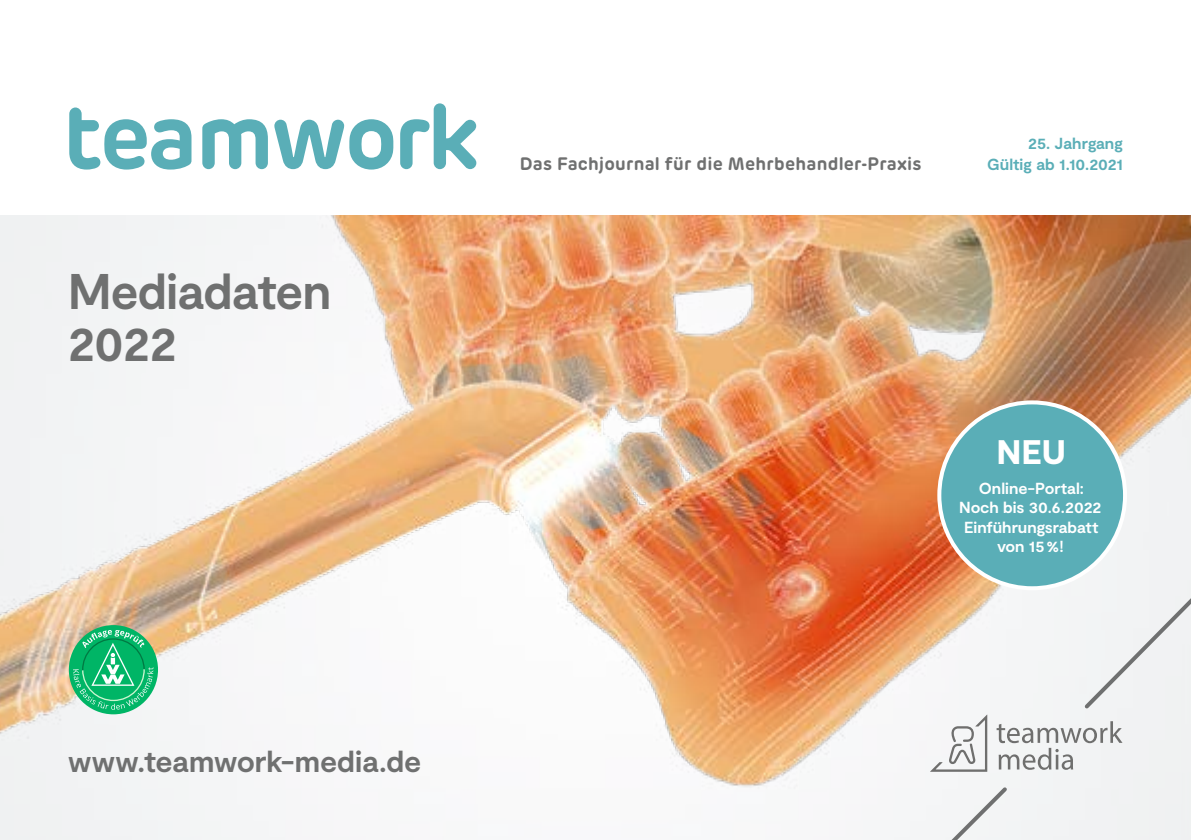
<style>
.page{position:relative;width:1191px;height:840px;background:#fff}
.page>*{position:absolute;margin:0;border:0;box-sizing:border-box;transform-origin:0 0}
.t1{font:700 90.4px "Rubrik New";letter-spacing:-.035em;color:#5aaeb7}
.t2{font:700 50px/52px "Moderat";letter-spacing:-.015em;color:#6f7070}
.t3{font:900 34px "Moderat";color:#fff}
.t4{font:700 30px "Moderat";letter-spacing:-.005em;color:#6f7070}
.t5{font:700 18px "Rubrik New";letter-spacing:.015em;color:#6f7070}
.t6{font:700 16px/19.2px "Moderat";letter-spacing:-.005em;color:#fff;text-align:center}
.t7{font:700 16px/20.8px "Moderat";color:#5aaeb7;text-align:right}
</style>
<div class="page">
<img style="left:0;top:215px;width:1191px;height:624px">
<svg style="left:996px;top:720px;width:126px;height:49px"></svg>
<svg style="left:930px;top:714px;width:57px;height:57px"></svg>
<div style="left:1081px;top:507px;width:110px;height:204px;background:#f2f3f4"></div>
<svg style="left:928px;top:783px;width:82px;height:56px"></svg>
<svg style="left:68px;top:624px;width:95px;height:95px"></svg>
<div style="left:939px;top:402px;width:186px;height:186px;background:#5aaeb7;border-radius:50%"></div>
<div style="left:937px;top:400px;width:190px;height:190px;border:4px solid #fff;border-radius:50%"></div>
<h1 class="t1" style="left:63px;top:81px;width:416px">teamwork</h1>
<h2 class="t2" style="left:68px;top:267px;width:265px">Mediadaten<br>2022</h2>
<p class="t5" style="left:520px;top:153px;width:403px">Das Fachjournal für die Mehrbehandler-Praxis</p>
<p class="t7" style="left:987px;top:134px;width:137px">25. Jahrgang<br>Gültig ab 1.10.2021</p>
<h3 class="t3" style="left:996px;top:431px;width:70px">NEU</h3>
<p class="t6" style="left:959px;top:479px;width:144px">Online-Portal:<br>Noch bis 30.6.2022<br>Einführungsrabatt von 15%!</p>
<h3 class="t4" style="left:68px;top:743px;width:355px">www.teamwork-media.de</h3>
</div>
